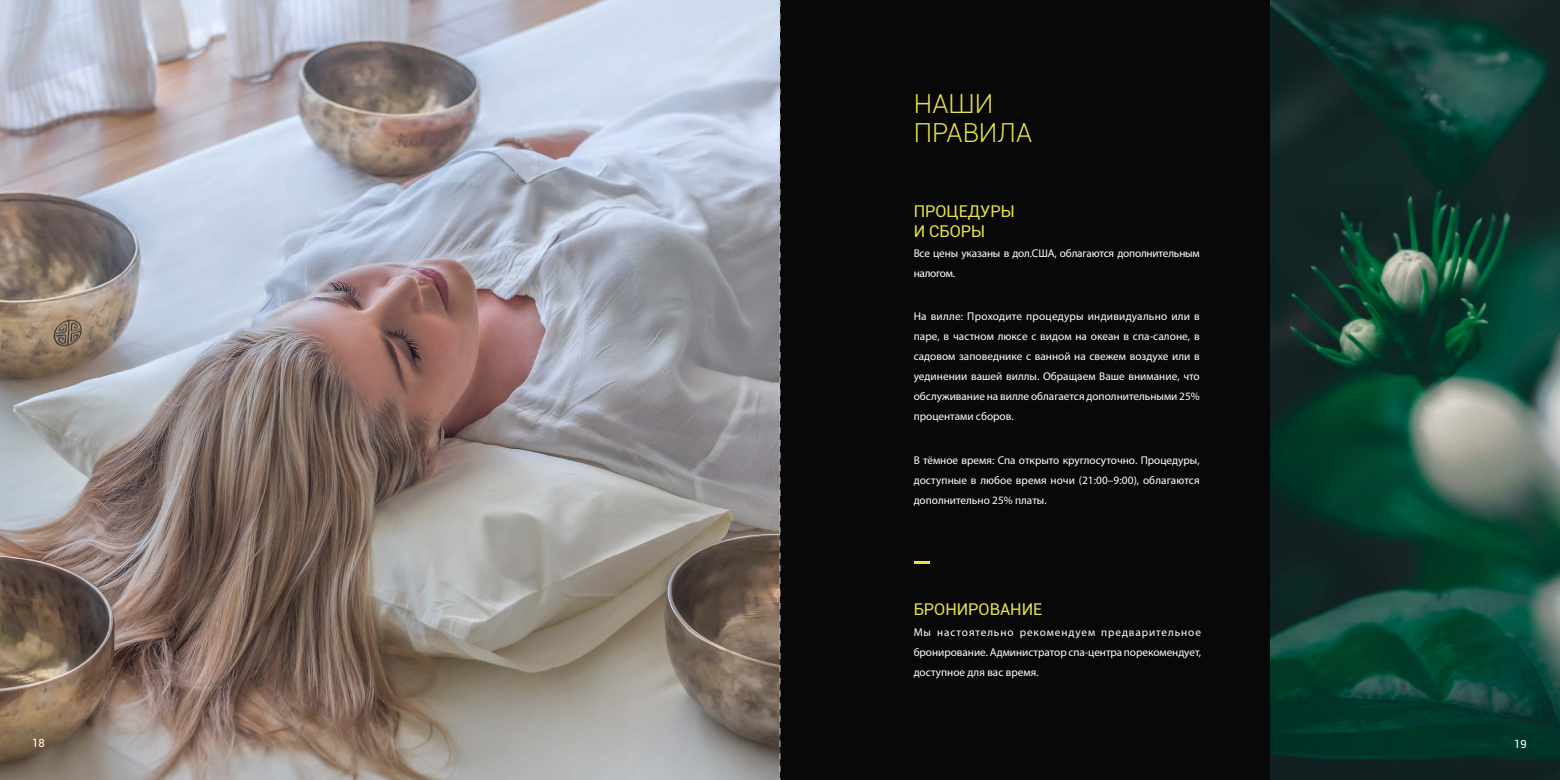
<style>
.page{position:relative;width:1560px;height:780px;background:#fff}
.page>*{position:absolute;margin:0;border:0;box-sizing:border-box;transform-origin:0 0}
.t1{font:300 26.25px/28.8px "Roboto";color:#e7e247}
.t2{font:16.25px/20px "Roboto";color:#e7e247}
.t3{font:11.25px/20px "Myriad Pro";letter-spacing:-.005em;color:#fff;text-align:justify}
.t4{font:11.25px "Roboto";color:#fff}
</style>
<div class="page">
<div style="left:0;top:0;width:1559px;height:780px;background:#070807"></div>
<img style="left:0;top:0;width:779px;height:780px">
<svg style="left:914px;top:561px;width:15px;height:2px"></svg>
<img style="left:1270px;top:0;width:289px;height:780px">
<svg style="left:779px;top:0;width:1px;height:780px"></svg>
<h1 class="t1" style="left:913px;top:88px;width:120px">НАШИ<br>ПРАВИЛА</h1>
<h2 class="t2" style="left:913px;top:200px;width:102px">ПРОЦЕДУРЫ<br>И СБОРЫ</h2>
<p class="t3" style="left:913px;top:242px;width:287px">Все цены указаны в дол.США, облагаются дополнительным налогом.</p>
<p class="t3" style="left:913px;top:306px;width:287px">На вилле: Проходите процедуры индивидуально или в паре, в частном люксе с видом на океан в спа-салоне, в садовом заповеднике с ванной на свежем воздухе или в уединении вашей виллы. Обращаем Ваше внимание, что обслуживание на вилле облагается дополнительными 25% процентами сборов.</p>
<p class="t3" style="left:913px;top:450px;width:287px">В тёмное время: Спа открыто круглосуточно. Процедуры, доступные в любое время ночи (21:00–9:00), облагаются дополнительно 25% платы.</p>
<h2 class="t2" style="left:913px;top:599px;width:130px">БРОНИРОВАНИЕ</h2>
<p class="t3" style="left:913px;top:621px;width:289px">Мы настоятельно рекомендуем предварительное бронирование. Администратор спа-центра порекомендует, доступное для вас время.</p>
<p class="t4" style="left:32px;top:734px;width:14px">18</p>
<p class="t4" style="left:1513px;top:736px;width:14px">19</p>
</div>
